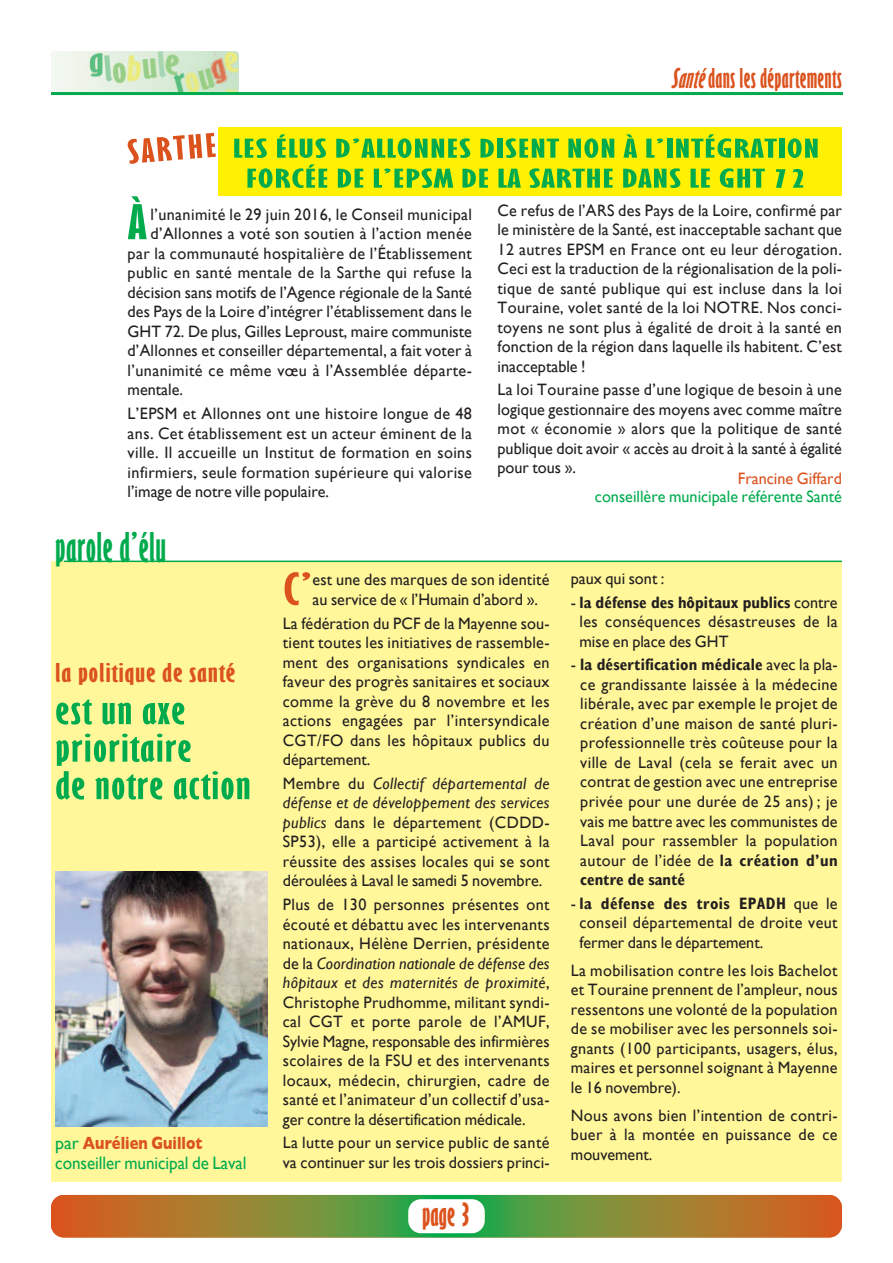
<style>
.page{position:relative;width:893px;height:1263px;background:#fff}
.page>*{position:absolute;margin:0;border:0;box-sizing:border-box;transform-origin:0 0}
.t1{font:700 extra-condensed 52.65px "Giltus D";color:#00ab4d;scale:1.5 1}
.t2{font:700 extra-condensed 48.45px "Giltus D";color:#db521d;scale:1.5 1}
.t3{font:700 extra-condensed 45px "Giltus D";letter-spacing:.01em;color:#00ab4d}
.t4{font:700 extra-condensed 42px/37.5px "Giltus D";letter-spacing:.015em;color:#00ab4d;scale:1.5 1}
.t5{font:700 extra-condensed 36px "Giltus D";color:#db521d;scale:1.5 1}
.t6{font:700 extra-condensed 36px "Giltus D";color:#db521d}
.t7{font:700 extra-condensed 30px "Giltus D";letter-spacing:.01em;color:#db521d}
.t8{font:700 extra-condensed 28.5px/30px "Giltus D";color:#00ab4d;text-align:center;scale:2 1}
.t9{font:700 extra-condensed 28.5px "Giltus D";letter-spacing:.015em;color:#db521d;scale:1.5 1}
.t10{font:18px/20.1px "Gill Sans";letter-spacing:-.005em;color:#00ab4d}
.t11{font:16.5px/19.5px "Gill Sans";letter-spacing:.015em;color:#231f20;text-align:justify}
.t12{font:16.5px "Gill Sans";color:#00ab4d}
.t13{font:16.5px "Gill Sans";color:#db521d}
.s1{font-style:italic}
.s2{font-weight:700;color:#db521d}
.s3{font-weight:700;font-stretch:condensed}
</style>
<div class="page">
<svg style="left:51px;top:1195px;width:791px;height:42px;background:#918334"></svg>
<div style="left:408px;top:1199px;width:77px;height:34px;background:#fff;border-radius:13px"></div>
<img style="left:51px;top:51px;width:187px;height:41px">
<hr style="left:51px;top:92px;width:792px;height:3px;background:#00ab4d">
<div style="left:51px;top:561px;width:791px;height:620px;background:#fff79a"></div>
<hr style="left:64px;top:561px;width:778px;height:1px;background:#00ab4d">
<div style="left:218px;top:128px;width:624px;height:68px;background:#fff101"></div>
<img style="left:55px;top:872px;width:213px;height:255px">
<h3 class="t5" style="left:125px;top:131px;width:61px;rotate:-5deg">SARTHE</h3>
<h3 class="t7" style="left:671px;top:60px;width:173px"><span class="s1">Santé</span>dans les départements</h3>
<h3 class="t8" style="left:232px;top:133px;width:295px">LES ÉLUSD’ALLONNESDISENTNONÀL’INTÉGRATION<br>FORCÉEDE L’EPSMDE LASARTHEDANS LEGHT72</h3>
<h1 class="t1" style="left:128px;top:190px;width:14px">À</h1>
<p class="t11" style="left:150px;top:204px;width:323px">l’unanimité le 29 juin 2016, le Conseil municipal</p>
<p class="t11" style="left:150px;top:224px;width:323px">d’Allonnes a voté son soutien à l’action menée</p>
<p class="t11" style="left:128px;top:243px;width:346px">par la communauté hospitalière de l’établissement</p>
<p class="t11" style="left:128px;top:263px;width:346px">public en santé mentale de la Sarthe qui refuse la</p>
<p class="t11" style="left:128px;top:282px;width:346px">décision sans motifs de l’Agence régionale de la Santé</p>
<p class="t11" style="left:128px;top:302px;width:346px">des Pays de la Loire d’intégrer l’établissement dans le</p>
<p class="t11" style="left:128px;top:321px;width:346px">GHT 72. De plus, Gilles Leproust, maire communiste</p>
<p class="t11" style="left:128px;top:341px;width:346px">d’Allonnes et conseiller départemental, a fait voter à</p>
<p class="t11" style="left:128px;top:360px;width:346px">l’unanimité ce même vœu à l’Assemblée départe-</p>
<p class="t11" style="left:128px;top:380px;width:57px">mentale.</p>
<p class="t11" style="left:128px;top:404px;width:346px">L’EPSM et Allonnes ont une histoire longue de 48 ans. Cet établissement est un acteur éminent de la ville. Il accueille un Institut de formation en soins infirmiers, seule formation supérieure qui valorise l’image de notre ville populaire.</p>
<h3 class="t3" style="left:55px;top:520px;width:113px">parole d’élu</h3>
<p class="t11" style="left:497px;top:200px;width:346px">Ce refus de l’ARS des Pays de la Loire, confirmé par le ministère de la Santé, est inacceptable sachant que 12 autres EPSM en France ont eu leur dérogation.<br>Ceci est la traduction de la régionalisation de la poli&shy;tique de santé publique qui est incluse dans la loi Touraine, volet santé de la loi NOTRE. Nos conci&shy;toyens ne sont plus à égalité de droit à la santé en fonction de la région dans laquelle ils habitent. C’est inacceptable !</p>
<p class="t11" style="left:497px;top:380px;width:346px">La loi Touraine passe d’une logique de besoin à une logique gestionnaire des moyens avec comme maître mot « économie » alors que la politique de santé publique doit avoir « accès au droit à la santé à égalité pour tous ».</p>
<p class="t13" style="left:738px;top:469px;width:106px">Francine Giffard</p>
<p class="t12" style="left:595px;top:487px;width:249px">conseillère municipale référente Santé</p>
<h3 class="t9" style="left:55px;top:656px;width:121px">la politique de santé</h3>
<h3 class="t4" style="left:55px;top:691px;width:132px">est un axe prioritaire<br>de notre action</h3>
<p class="t10" style="left:55px;top:1133px;width:193px">par <span class="s2">Aurélien Guillot </span>conseiller municipal de Laval</p>
<h2 class="t2" style="left:283px;top:560px;width:21px">C’</h2>
<p class="t11" style="left:313px;top:570px;width:238px">est une des marques de son identité au service de « l’Humain d’abord ».</p>
<p class="t11" style="left:283px;top:613px;width:268px">La fédération du PCF de la Mayenne sou&shy;tient toutes les initiatives de rassemble&shy;ment des organisations syndicales en faveur des progrès sanitaires et sociaux comme la grève du 8 novembre et les actions engagées par l’intersyndicale CGT/FO dans les hôpitaux publics du département.</p>
<p class="t11" style="left:283px;top:773px;width:268px">Membre du <span class="s1">Collectif départemental de défense et de développement des services publics</span> dans le département (CDDD-SP53), elle a participé activement à la réussite des assises locales qui se sont déroulées à Laval le samedi 5 novembre.</p>
<p class="t11" style="left:283px;top:895px;width:268px">Plus de 130 personnes présentes ont écouté et débattu avec les intervenants nationaux, Hélène Derrien, présidente de la <span class="s1">Coordination nationale de défense des hôpitaux et des maternités de proximité</span>, Christophe Prudhomme, militant syndi&shy;cal CGT et porte parole de l’AMUF, Sylvie Magne, responsable des infirmières scolaires de la FSU et des intervenants locaux, médecin, chirurgien, cadre de santé et l’animateur d’un collectif d’usa&shy;ger contre la désertification médicale.</p>
<p class="t11" style="left:283px;top:1133px;width:268px">La lutte pour un service public de santé va continuer sur les trois dossiers princi-</p>
<h3 class="t6" style="left:422px;top:1193px;width:50px">page3</h3>
<p class="t11" style="left:571px;top:568px;width:95px">paux qui sont :</p>
<p class="t11" style="left:579px;top:592px;width:260px;text-indent:-9px">- <span class="s3">la défense des hôpitaux publics</span> contre les conséquences désastreuses de la mise en place des GHT</p>
<p class="t11" style="left:580px;top:655px;width:259px;text-indent:-9px">- <span class="s3">la désertification médicale</span> avec la pla&shy;ce grandissante laissée à la médecine libérale, avec par exemple le projet de création d’une maison de santé pluri&shy;professionnelle très coûteuse pour la ville de Laval (cela se ferait avec un contrat de gestion avec une entreprise privée pour une durée de 25 ans) ; je vais me battre avec les communistes de Laval pour rassembler la population autour de l’idée de <span class="s3">la création d’un centre de santé</span></p>
<p class="t11" style="left:579px;top:893px;width:260px;text-indent:-9px">- <span class="s3">la défense des trois ePadH</span> que le conseil départemental de droite veut fermer dans le département.</p>
<p class="t11" style="left:571px;top:960px;width:268px">La mobilisation contre les lois Bachelot et Touraine prennent de l’ampleur, nous ressentons une volonté de la population de se mobiliser avec les personnels soi&shy;gnants (100 participants, usagers, élus, maires et personnel soignant à Mayenne le 16 novembre).</p>
<p class="t11" style="left:571px;top:1105px;width:268px">Nous avons bien l’intention de contri&shy;buer à la montée en puissance de ce mouvement.</p>
</div>
